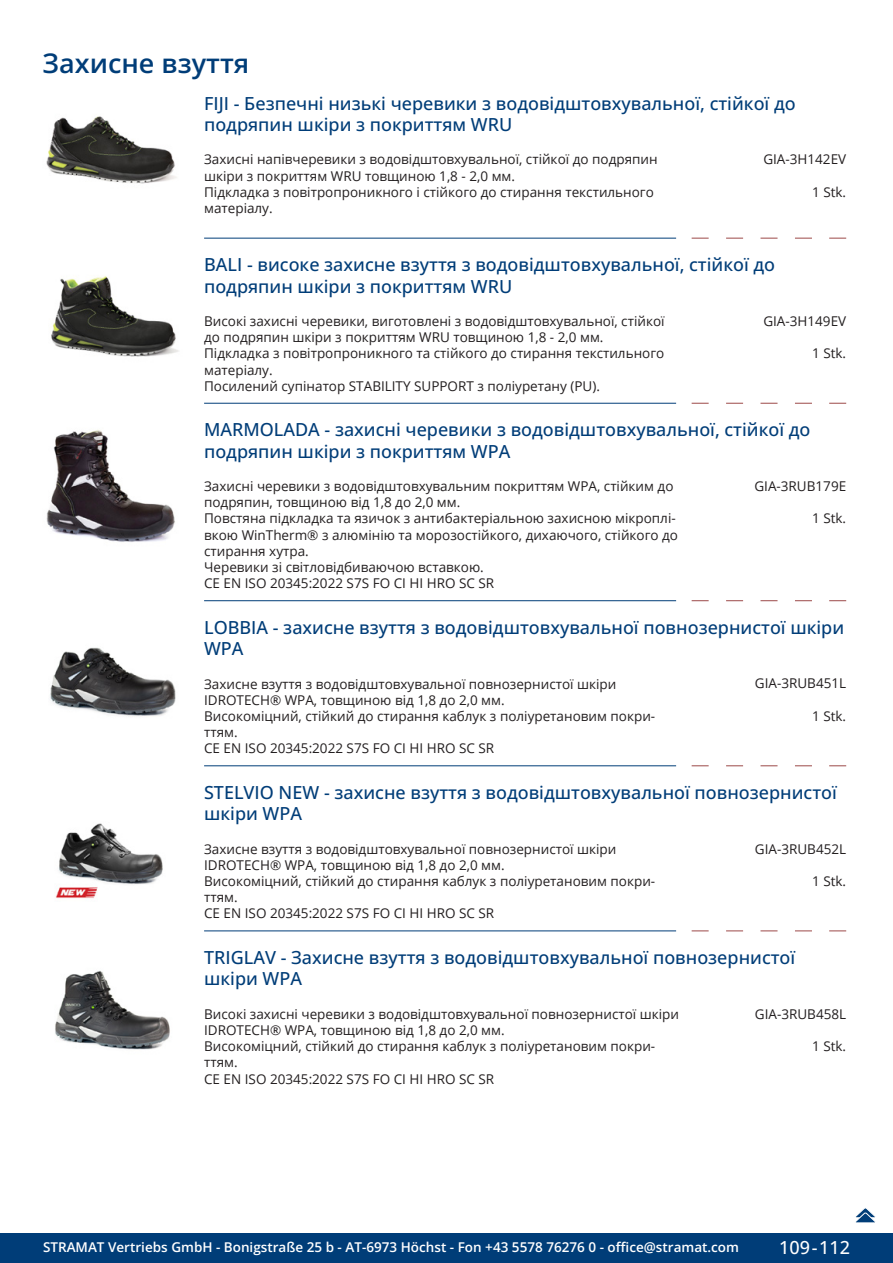
<style>
.page{position:relative;width:893px;height:1263px;background:#fff}
.page>*{position:absolute;margin:0;border:0;box-sizing:border-box;transform-origin:0 0}
.GruppeName{font:600 27px "Open Sans";color:#003d78}
.ArtikelName{font:500 18px/21.6px "Open Sans";color:#003d78}
.t1{font:500 18px "Open Sans";color:#fff}
.Beschreibung{font:13.5px/16.2px "Open Sans";color:#231f20}
.ArtikelNummer{font:13.5px "Open Sans";color:#231f20}
.t2{font:600 13.5px "Open Sans";color:#fff}
</style>
<div class="page">
<div style="left:0;top:1233px;width:893px;height:30px;background:#003d78"></div>
<img style="left:46px;top:116px;width:131px;height:68px">
<img style="left:51px;top:276px;width:128px;height:81px">
<svg style="left:692px;top:238px;width:17px;height:1px"></svg>
<svg style="left:726px;top:238px;width:17px;height:1px"></svg>
<svg style="left:760px;top:238px;width:17px;height:1px"></svg>
<svg style="left:795px;top:238px;width:17px;height:1px"></svg>
<svg style="left:829px;top:238px;width:17px;height:1px"></svg>
<hr style="left:204px;top:238px;width:472px;height:1px;background:#003d78">
<img style="left:46px;top:430px;width:129px;height:112px">
<svg style="left:692px;top:403px;width:17px;height:1px"></svg>
<svg style="left:726px;top:403px;width:17px;height:1px"></svg>
<svg style="left:760px;top:403px;width:17px;height:1px"></svg>
<svg style="left:795px;top:403px;width:17px;height:1px"></svg>
<svg style="left:829px;top:403px;width:17px;height:1px"></svg>
<hr style="left:204px;top:403px;width:472px;height:1px;background:#003d78">
<img style="left:50px;top:647px;width:126px;height:70px">
<svg style="left:692px;top:600px;width:17px;height:1px"></svg>
<svg style="left:726px;top:600px;width:17px;height:1px"></svg>
<svg style="left:760px;top:600px;width:17px;height:1px"></svg>
<svg style="left:795px;top:600px;width:17px;height:1px"></svg>
<svg style="left:829px;top:600px;width:17px;height:1px"></svg>
<hr style="left:204px;top:600px;width:472px;height:1px;background:#003d78">
<img style="left:55px;top:823px;width:108px;height:75px">
<svg style="left:692px;top:765px;width:17px;height:1px"></svg>
<svg style="left:726px;top:765px;width:17px;height:1px"></svg>
<svg style="left:760px;top:765px;width:17px;height:1px"></svg>
<svg style="left:795px;top:765px;width:17px;height:1px"></svg>
<svg style="left:829px;top:765px;width:17px;height:1px"></svg>
<hr style="left:204px;top:765px;width:472px;height:1px;background:#003d78">
<img style="left:55px;top:971px;width:115px;height:79px">
<svg style="left:692px;top:931px;width:17px;height:1px"></svg>
<svg style="left:726px;top:931px;width:17px;height:1px"></svg>
<svg style="left:760px;top:931px;width:17px;height:1px"></svg>
<svg style="left:795px;top:931px;width:17px;height:1px"></svg>
<svg style="left:829px;top:931px;width:17px;height:1px"></svg>
<hr style="left:204px;top:931px;width:472px;height:1px;background:#003d78">
<svg style="left:855px;top:1208px;width:21px;height:15px"></svg>
<p class="GruppeName" style="left:43px;top:44px;width:208px">Захисне взуття</p>
<p class="ArtikelName" style="left:204px;top:92px;width:593px">FIJI - Безпечні низькі черевики з водовідштовхувальної, стійкої до подряпин шкіри з покриттям WRU</p>
<p class="Beschreibung" style="left:204px;top:151px;width:455px">Захисні напівчеревики з водовідштовхувальної, стійкої до подряпин шкіри з покриттям WRU товщиною 1,8 - 2,0 мм.<br>Підкладка з повітропроникного і стійкого до стирання текстильного матеріалу.</p>
<p class="ArtikelNummer" style="left:763px;top:150px;width:84px">GIA-3H142EV</p>
<p class="ArtikelNummer" style="left:812px;top:182px;width:36px">1 Stk.</p>
<p class="ArtikelName" style="left:204px;top:253px;width:573px">BALI - високе захисне взуття з водовідштовхувальної, стійкої до подряпин шкіри з покриттям WRU</p>
<p class="Beschreibung" style="left:204px;top:313px;width:462px">Високі захисні черевики, виготовлені з водовідштовхувальної, стійкої до подряпин шкіри з покриттям WRU товщиною 1,8 - 2,0 мм.<br>Підкладка з повітропроникного та стійкого до стирання текстильного матеріалу.<br>Посилений супінатор STABILITY SUPPORT з поліуретану (PU).</p>
<p class="ArtikelNummer" style="left:763px;top:312px;width:84px">GIA-3H149EV</p>
<p class="ArtikelNummer" style="left:812px;top:344px;width:36px">1 Stk.</p>
<p class="ArtikelName" style="left:204px;top:418px;width:608px">MARMOLADA - захисні черевики з водовідштовхувальної, стійкої до подряпин шкіри з покриттям WPA</p>
<p class="Beschreibung" style="left:204px;top:478px;width:475px">Захисні черевики з водовідштовхувальним покриттям WPA, стійким до подряпин, товщиною від 1,8 до 2,0 мм.<br>Повстяна підкладка та язичок з антибактеріальною захисною мікроплі&shy;вкою WinTherm® з алюмінію та морозостійкого, дихаючого, стійкого до стирання хутра.<br>Черевики зі світловідбиваючою вставкою.<br>CE EN ISO 20345:2022 S7S FO CI HI HRO SC SR</p>
<p class="ArtikelNummer" style="left:754px;top:477px;width:93px">GIA-3RUB179E</p>
<p class="ArtikelNummer" style="left:812px;top:509px;width:36px">1 Stk.</p>
<p class="ArtikelName" style="left:204px;top:616px;width:642px">LOBBIA - захисне взуття з водовідштовхувальної повнозернистої шкіри<br>WPA</p>
<p class="Beschreibung" style="left:204px;top:675px;width:451px">Захисне взуття з водовідштовхувальної повнозернистої шкіри IDROTECH® WPA, товщиною від 1,8 до 2,0 мм.<br>Високоміцний, стійкий до стирання каблук з поліуретановим покри&shy;ттям.<br>CE EN ISO 20345:2022 S7S FO CI HI HRO SC SR</p>
<p class="ArtikelNummer" style="left:755px;top:674px;width:93px">GIA-3RUB451L</p>
<p class="ArtikelNummer" style="left:812px;top:707px;width:36px">1 Stk.</p>
<p class="ArtikelName" style="left:204px;top:781px;width:634px">STELVIO NEW - захисне взуття з водовідштовхувальної повнозернистої шкіри WPA</p>
<p class="Beschreibung" style="left:204px;top:840px;width:451px">Захисне взуття з водовідштовхувальної повнозернистої шкіри IDROTECH® WPA, товщиною від 1,8 до 2,0 мм.<br>Високоміцний, стійкий до стирання каблук з поліуретановим покри&shy;ттям.<br>CE EN ISO 20345:2022 S7S FO CI HI HRO SC SR</p>
<p class="ArtikelNummer" style="left:755px;top:839px;width:93px">GIA-3RUB452L</p>
<p class="ArtikelNummer" style="left:812px;top:872px;width:36px">1 Stk.</p>
<p class="ArtikelName" style="left:204px;top:946px;width:593px">TRIGLAV - Захисне взуття з водовідштовхувальної повнозернистої шкіри WPA</p>
<p class="Beschreibung" style="left:204px;top:1005px;width:476px">Високі захисні черевики з водовідштовхувальної повнозернистої шкіри IDROTECH® WPA, товщиною від 1,8 до 2,0 мм.<br>Високоміцний, стійкий до стирання каблук з поліуретановим покри&shy;ттям.<br>CE EN ISO 20345:2022 S7S FO CI HI HRO SC SR</p>
<p class="ArtikelNummer" style="left:755px;top:1004px;width:93px">GIA-3RUB458L</p>
<p class="ArtikelNummer" style="left:812px;top:1037px;width:36px">1 Stk.</p>
<p class="t2" style="left:43px;top:1238px;width:698px">STRAMAT Vertriebs GmbH - Bonigstraße 25 b - AT-6973 Höchst - Fon +43 5578 76276 0 - office@stramat.com</p>
<h2 class="t1" style="left:779px;top:1234px;width:72px">109 - 112</h2>
</div>
